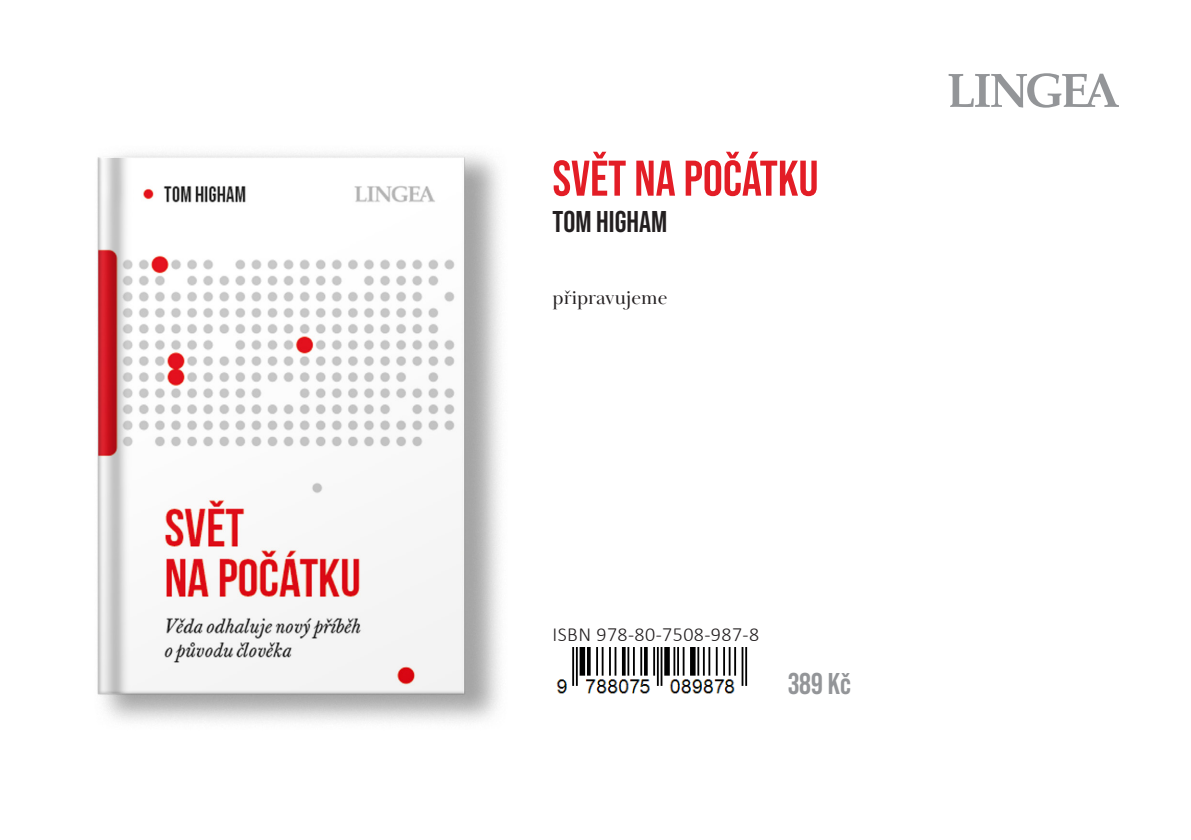
<style>
.page{position:relative;width:1191px;height:840px;background:#fff}
.page>*{position:absolute;margin:0;border:0;box-sizing:border-box;transform-origin:0 0}
.t1{font:700 50px "Bebas Neue Pro";color:#e31d26}
.t2{font:700 30px "Bebas Neue Pro";color:#231f20}
.t3{font:700 30px "Bebas Neue Pro";color:#939598}
.t4{font:300 20px "Calibri";letter-spacing:.02em;color:#231f20}
.t5{font:20px "Baskerville Display PT";color:#231f20}
</style>
<div class="page">
<img style="left:556px;top:647px;width:192px;height:47px">
<svg style="left:948px;top:73px;width:171px;height:35px"></svg>
<img style="left:97px;top:153px;width:404px;height:570px">
<p class="t1" style="left:552px;top:150px;width:267px">SVĚT NA POČÁTKU</p>
<p class="t2" style="left:552px;top:204px;width:116px">TOM HIGHAM</p>
<p class="t5" style="left:552px;top:285px;width:116px">připravujeme</p>
<p class="t4" style="left:552px;top:622px;width:208px">ISBN 978-80-7508-987-8</p>
<p class="t3" style="left:788px;top:665px;width:64px">389 Kč</p>
</div>
